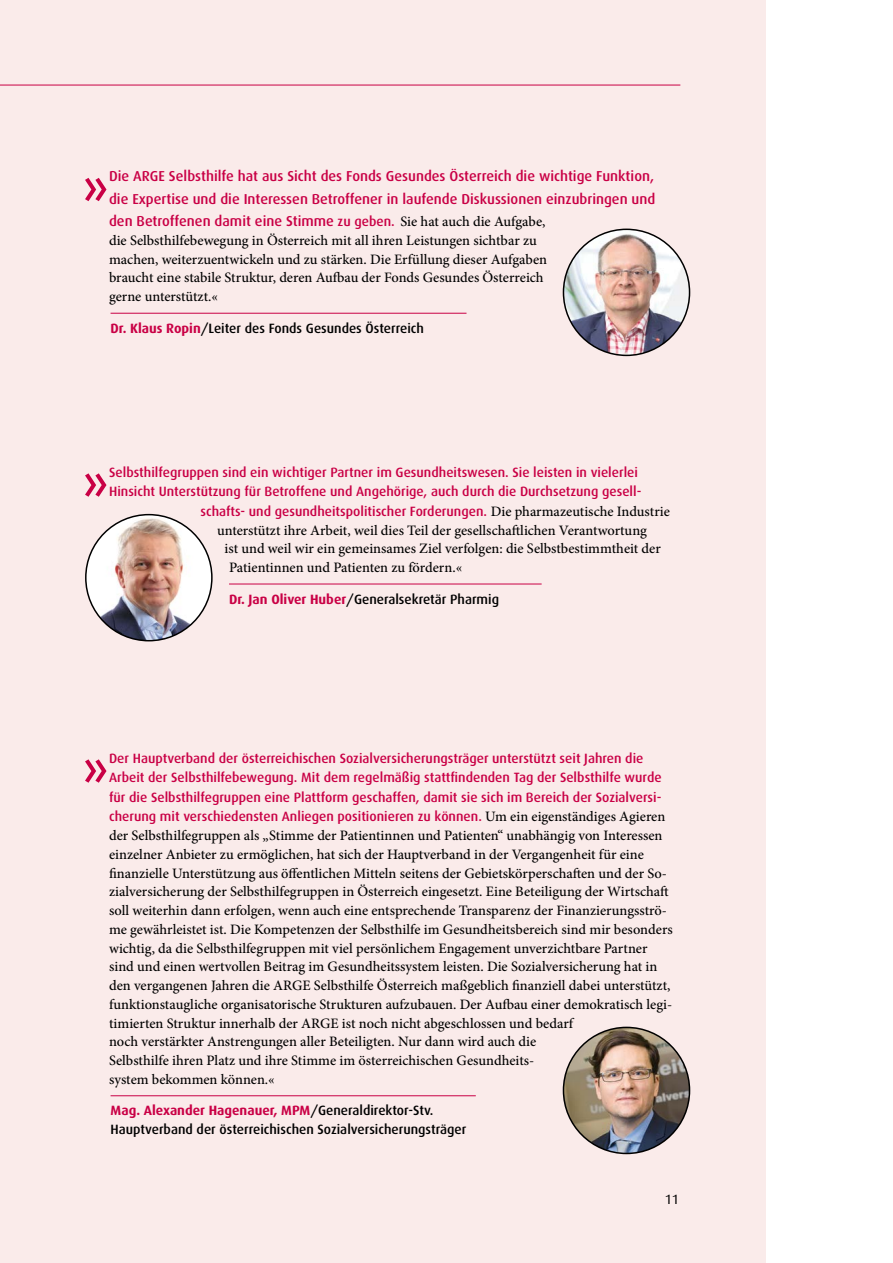
<style>
.page{position:relative;width:893px;height:1263px;background:#fff}
.page>*{position:absolute;margin:0;border:0;box-sizing:border-box;transform-origin:0 0}
.Zitat-GT{font:500 51.45px "Dax";color:#c90045}
.Zitat-GT-2{font:500 14.4px/18.8px "Minion Pro";color:#000}
.Zitat-GT-3{font:500 14.4px/22.5px "Dax";color:#c90045;text-align:justify}
.Zitat-GT-4{font:500 13.5px/19.5px "Dax";color:#c90045}
.Zitat-Name{font:500 13.5px/18.8px "Dax";color:#000}
.t1{font:13.5px "Dax";color:#000}
.s1{font-size:13.5px}
.s2{font-family:"Minion Pro";color:#000}
.s3{font-weight:700;color:#c90045}
.s4{font-family:"Minion Pro";font-size:14.4px;color:#000}
</style>
<div class="page">
<div style="left:1px;top:0;width:765px;height:1263px;background:#faebea"></div>
<hr style="left:0;top:85px;width:680px;height:1px;background:#c90045">
<hr style="left:111px;top:313px;width:355px;height:1px;background:#c90045">
<img style="left:563px;top:229px;width:126px;height:126px;border-radius:63px">
<hr style="left:111px;top:1095px;width:365px;height:1px;background:#c90045">
<img style="left:563px;top:1027px;width:126px;height:126px;border-radius:63px">
<hr style="left:229px;top:584px;width:313px;height:1px;background:#c90045">
<img style="left:86px;top:515px;width:126px;height:126px;border-radius:63px">
<p class="Zitat-GT" style="left:82px;top:160px;width:29px">»</p>
<p class="Zitat-GT-3" style="left:109px;top:165px;width:548px">Die ARGE Selbsthilfe hat aus Sicht des Fonds Gesundes Österreich die wichtige Funktion, die Expertise und die Interessen Betroffener in laufende Diskussionen einzubringen und den Betroffenen damit eine Stimme <span class="s1">zu geben.</span> <span class="s2">Sie hat auch die Aufgabe,</span></p>
<p class="Zitat-GT-2" style="left:109px;top:231px;width:439px">die Selbsthilfebewegung in Österreich mit all ihren Leistungen sichtbar zu machen, weiterzuentwickeln und zu stärken. Die Erfüllung dieser Aufgaben braucht eine stabile Struktur, deren Aufbau der Fonds Gesundes Österreich gerne unterstützt.«</p>
<p class="Zitat-Name" style="left:111px;top:319px;width:315px"><span class="s3">Dr. Klaus Ropin</span>/Leiter des Fonds Gesundes Österreich</p>
<p class="Zitat-GT-4" style="left:109px;top:462px;width:530px">Selbsthilfegruppen sind ein wichtiger Partner im Gesundheitswesen. Sie leisten in vielerlei</p>
<p class="Zitat-GT-4" style="left:109px;top:482px;width:534px">Hinsicht Unterstützung für Betroffene und Angehörige, auch durch die Durchsetzung gesell-</p>
<p class="Zitat-GT-4" style="left:201px;top:501px;width:471px">schafts- und gesundheitspolitischer Forderungen. <span class="s4">Die pharmazeutische Industrie</span></p>
<p class="Zitat-GT-2" style="left:217px;top:520px;width:431px">unterstützt ihre Arbeit, weil dies Teil der gesellschaftlichen Verantwortung</p>
<p class="Zitat-GT-2" style="left:225px;top:539px;width:438px">ist und weil wir ein gemeinsames Ziel verfolgen: die Selbstbestimmtheit der</p>
<p class="Zitat-GT-2" style="left:229px;top:558px;width:235px">Patientinnen und Patienten zu fördern.«</p>
<p class="Zitat-Name" style="left:229px;top:590px;width:272px"><span class="s3">Dr. Jan Oliver Huber</span>/Generalsekretär Pharmig</p>
<p class="Zitat-GT" style="left:82px;top:456px;width:29px">»</p>
<p class="Zitat-GT" style="left:82px;top:742px;width:29px">»</p>
<p class="Zitat-GT-4" style="left:109px;top:748px;width:558px">Der Hauptverband der österreichischen Sozialversicherungsträger unterstützt seit Jahren die Arbeit der Selbsthilfebewegung. Mit dem regelmäßig stattfindenden Tag der Selbsthilfe wurde für die Selbsthilfegruppen eine Plattform geschaffen, damit sie sich im Bereich der Sozialversi&shy;cherung mit verschiedensten Anliegen positionieren zu können. <span class="s4">Um ein eigenständiges Agieren</span></p>
<p class="Zitat-GT-2" style="left:109px;top:826px;width:565px">der Selbsthilfegruppen als „Stimme der Patientinnen und Patienten“ unabhängig von Interessen einzelner Anbieter zu ermöglichen, hat sich der Hauptverband in der Vergangenheit für eine finanzielle Unterstützung aus öffentlichen Mitteln seitens der Gebietskörperschaften und der So&shy;zialversicherung der Selbsthilfegruppen in Österreich eingesetzt. Eine Beteiligung der Wirtschaft soll weiterhin dann erfolgen, wenn auch eine entsprechende Transparenz der Finanzierungsströ&shy;me gewährleistet ist. Die Kompetenzen der Selbsthilfe im Gesundheitsbereich sind mir besonders wichtig, da die Selbsthilfegruppen mit viel persönlichem Engagement unverzichtbare Partner sind und einen wertvollen Beitrag im Gesundheitssystem leisten. Die Sozialversicherung hat in den vergangenen Jahren die ARGE Selbsthilfe Österreich maßgeblich finanziell dabei unterstützt, funktionstaugliche organisatorische Strukturen aufzubauen. Der Aufbau einer demokratisch legi&shy;timierten Struktur innerhalb der ARGE ist noch nicht abgeschlossen und bedarf<br>noch verstärkter Anstrengungen aller Beteiligten. Nur dann wird auch die<br>Selbsthilfe ihren Platz und ihre Stimme im österreichischen Gesundheits-<br>system bekommen können.«</p>
<p class="Zitat-Name" style="left:111px;top:1101px;width:357px"><span class="s3">Mag. Alexander Hagenauer, MPM</span>/Generaldirektor-Stv.<br>Hauptverband der österreichischen Sozialversicherungsträger</p>
<p class="t1" style="left:665px;top:1192px;width:16px">11</p>
</div>
